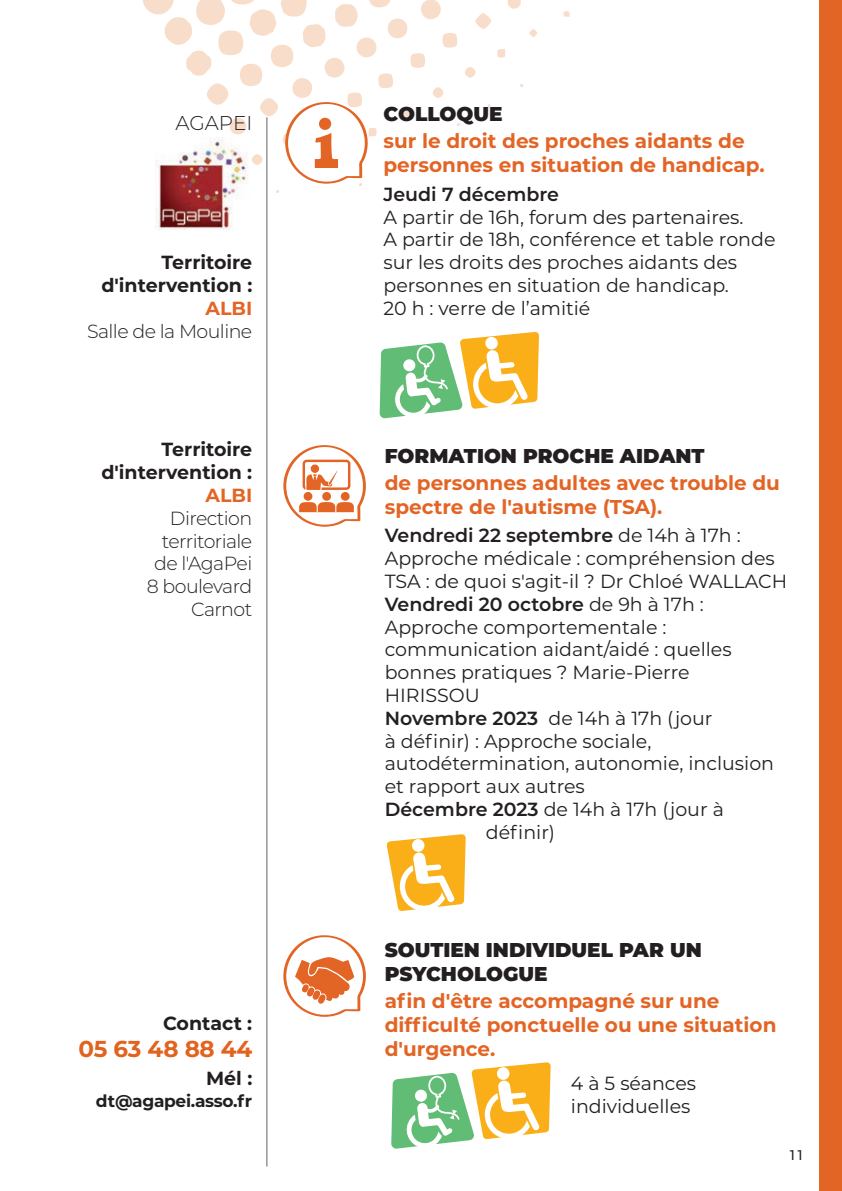
<style>
.page{position:relative;width:842px;height:1191px;background:#fff}
.page>*{position:absolute;margin:0;border:0;box-sizing:border-box;transform-origin:0 0}
.t1{font:700 23px "Montserrat";letter-spacing:-.01em;color:#e1631e}
.t2{font:700 20px/24px "Montserrat";color:#e36525}
.t3{font:900 20px/24px "Montserrat";color:#231f20}
.t4{font:300 20px "Montserrat";color:#231f20}
.t5{font:19px/22.8px "Montserrat";color:#231f20}
.t6{font:600 19px "Montserrat";color:#231f20}
.t7{font:300 19px/22.8px "Montserrat";letter-spacing:-.03em;color:#231f20;text-align:right}
.t8{font:700 19px/22.8px "Montserrat";color:#231f20;text-align:right}
.t9{font:700 19px "Montserrat";color:#e36525}
.t10{font:700 17px "Montserrat";letter-spacing:-.02em;color:#231f20}
.t11{font:13.6px "Roboto";color:#231f20}
.s1{font-weight:400}
.s2{font-weight:600}
</style>
<div class="page">
<svg style="left:563px;top:11px;width:7px;height:6px"></svg>
<div style="left:819px;top:0;width:23px;height:1191px;background:#e36525"></div>
<hr style="left:266px;top:117px;width:1px;height:1049px;background:#636366">
<svg style="left:380px;top:332px;width:159px;height:86px"></svg>
<img style="left:155px;top:193px;width:83px;height:37px">
<svg style="left:386px;top:834px;width:80px;height:77px"></svg>
<svg style="left:391px;top:1062px;width:160px;height:87px"></svg>
<svg style="left:283px;top:935px;width:83px;height:82px"></svg>
<svg style="left:142px;top:0;width:396px;height:193px"></svg>
<svg style="left:283px;top:445px;width:83px;height:82px"></svg>
<p class="t4" style="left:175px;top:109px;width:78px">AGAPEI</p>
<p class="t8" style="left:101px;top:250px;width:152px">Territoire d'intervention :</p>
<p class="t9" style="left:205px;top:295px;width:48px">ALBI</p>
<p class="t7" style="left:87px;top:319px;width:167px">Salle de la Mouline</p>
<p class="t8" style="left:101px;top:437px;width:152px">Territoire d'intervention :</p>
<p class="t9" style="left:205px;top:481px;width:48px">ALBI</p>
<p class="t7" style="left:147px;top:506px;width:107px">Direction territoriale de l'AgaPei<br>8 boulevard<br>Carnot</p>
<p class="t8" style="left:163px;top:1010px;width:91px">Contact :</p>
<p class="t1" style="left:78px;top:1032px;width:175px">05 63 48 88 44</p>
<p class="t8" style="left:206px;top:1066px;width:48px">Mél :</p>
<p class="t10" style="left:96px;top:1088px;width:158px">dt@agapei.asso.fr</p>
<p class="t3" style="left:383px;top:101px;width:121px">COLLOQUE</p>
<p class="t2" style="left:383px;top:128px;width:383px">sur le droit des proches aidants de personnes en situation de handicap.</p>
<p class="t6" style="left:383px;top:180px;width:177px">Jeudi 7 décembre</p>
<p class="t5" style="left:383px;top:205px;width:394px">A partir de 16h, forum des partenaires.<br>A partir de 18h, conférence et table ronde sur les droits des proches aidants des personnes en situation de handicap.<br>20 h : verre de l’amitié</p>
<p class="t3" style="left:385px;top:443px;width:321px">FORMATION PROCHE AIDANT</p>
<p class="t2" style="left:385px;top:470px;width:397px">de personnes adultes avec trouble du spectre de l'autisme (TSA).</p>
<p class="t6" style="left:385px;top:522px;width:358px">Vendredi 22 septembre <span class="s1">de 14h à 17h :</span></p>
<p class="t5" style="left:385px;top:546px;width:392px">Approche médicale : compréhension des</p>
<p class="t5" style="left:385px;top:569px;width:404px">TSA : de quoi s'agit-il ? Dr Chloé WALLACH</p>
<p class="t6" style="left:385px;top:590px;width:321px">Vendredi 20 octobre <span class="s1">de 9h à 17h :</span></p>
<p class="t5" style="left:385px;top:615px;width:283px">Approche comportementale :</p>
<p class="t5" style="left:385px;top:637px;width:348px">communication aidant/aidé : quelles</p>
<p class="t5" style="left:385px;top:660px;width:306px">bonnes pratiques ? Marie-Pierre</p>
<p class="t5" style="left:385px;top:683px;width:97px">HIRISSOU</p>
<p class="t5" style="left:385px;top:706px;width:329px"><span class="s2">Novembre 2023</span> de 14h à 17h (jour</p>
<p class="t5" style="left:385px;top:729px;width:268px">à définir) : Approche sociale,</p>
<p class="t5" style="left:385px;top:751px;width:391px">autodétermination, autonomie, inclusion</p>
<p class="t5" style="left:385px;top:774px;width:202px">et rapport aux autres</p>
<p class="t5" style="left:385px;top:797px;width:341px"><span class="s2">Décembre 2023</span> de 14h à 17h (jour à</p>
<p class="t5" style="left:486px;top:820px;width:71px">définir)</p>
<p class="t3" style="left:385px;top:936px;width:318px">SOUTIEN INDIVIDUEL PAR UN<br>PSYCHOLOGUE</p>
<p class="t2" style="left:385px;top:988px;width:393px">afin d'être accompagné sur une difficulté ponctuelle ou une situation d'urgence.</p>
<p class="t5" style="left:571px;top:1071px;width:127px">4 à 5 séances individuelles</p>
<p class="t11" style="left:789px;top:1145px;width:17px">11</p>
</div>
